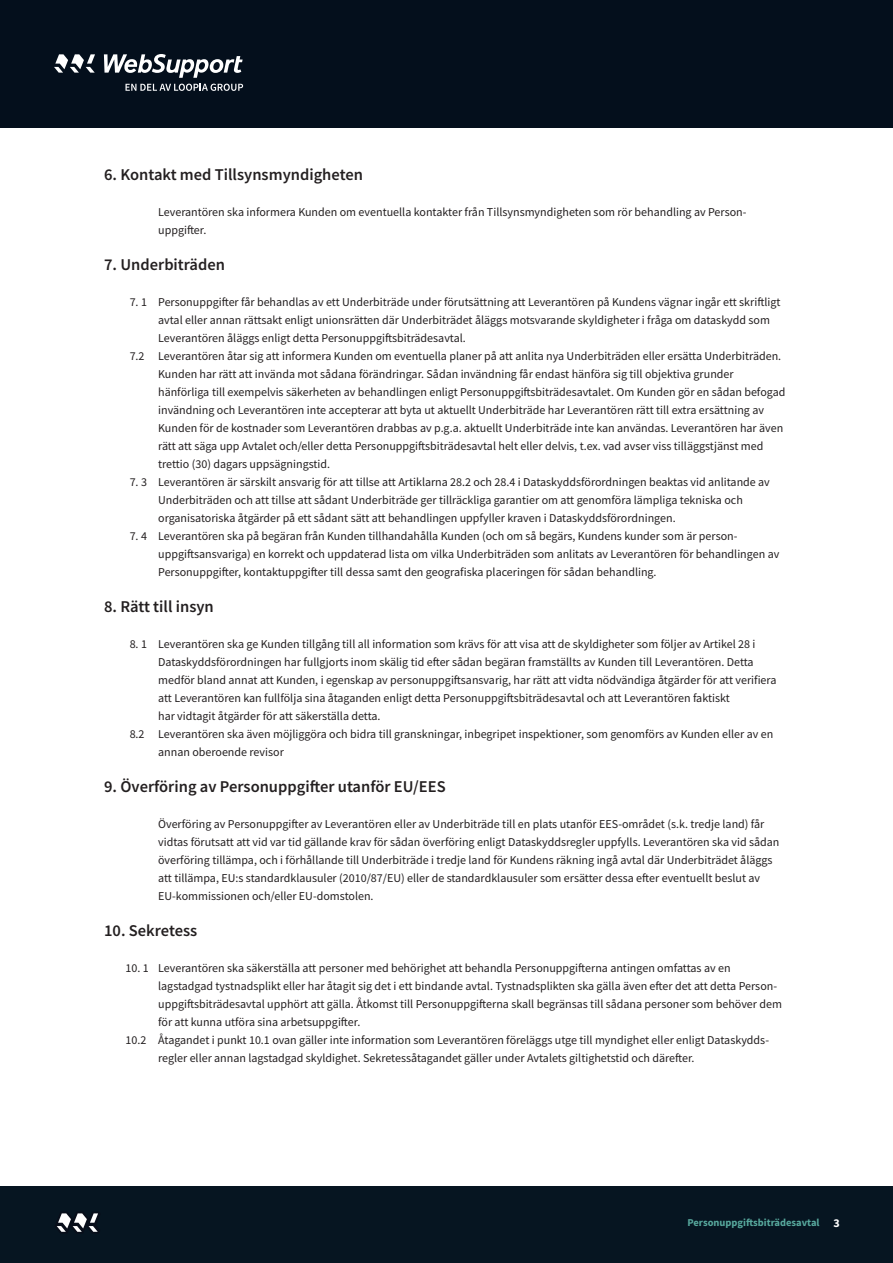
<style>
.page{position:relative;width:893px;height:1263px;background:#fff}
.page>*{position:absolute;margin:0;border:0;box-sizing:border-box;transform-origin:0 0}
.t1{font:600 16.5px "Source Sans Pro";color:#231f20}
.t2{font:12px/18px "Source Sans Pro";color:#231f20}
.t3{font:700 12px "Source Sans Pro";color:#fff}
.t4{font:700 10.5px "Source Sans Pro";color:#57a89d}
</style>
<div class="page">
<div style="left:0;top:0;width:893px;height:128px;background:#040f1c"></div>
<svg style="left:125px;top:84px;width:118px;height:7px"></svg>
<svg style="left:54px;top:54px;width:189px;height:24px"></svg>
<div style="left:0;top:1186px;width:893px;height:77px;background:#061521"></div>
<svg style="left:56px;top:1213px;width:42px;height:19px"></svg>
<p class="t1" style="left:104px;top:164px;width:260px">6. Kontakt med Tillsynsmyndigheten</p>
<p class="t2" style="left:158px;top:203px;width:590px">Leverantören ska informera Kunden om eventuella kontakter från Tillsynsmyndigheten som rör behandling av Person-</p>
<p class="t2" style="left:158px;top:221px;width:50px">uppgifter.</p>
<p class="t1" style="left:104px;top:254px;width:122px">7. Underbiträden</p>
<p class="t2" style="left:158px;top:293px;width:624px;text-indent:-28px">7. 1 Personuppgifter får behandlas av ett Underbiträde under förutsättning att Leverantören på Kundens vägnar ingår ett skriftligt avtal eller annan rättsakt enligt unionsrätten där Underbiträdet åläggs motsvarande skyldigheter i fråga om dataskydd som<br>Leverantören åläggs enligt detta Personuppgiftsbiträdesavtal.</p>
<p class="t2" style="left:158px;top:347px;width:629px;text-indent:-28px">7.2 Leverantören åtar sig att informera Kunden om eventuella planer på att anlita nya Underbiträden eller ersätta Underbiträden.<br>Kunden har rätt att invända mot sådana förändringar. Sådan invändning får endast hänföra sig till objektiva grunder hänförliga till exempelvis säkerheten av behandlingen enligt Personuppgiftsbiträdesavtalet. Om Kunden gör en sådan befogad invändning och Leverantören inte accepterar att byta ut aktuellt Underbiträde har Leverantören rätt till extra ersättning av Kunden för de kostnader som Leverantören drabbas av p.g.a. aktuellt Underbiträde inte kan användas. Leverantören har även rätt att säga upp Avtalet och/eller detta Personuppgiftsbiträdesavtal helt eller delvis, t.ex. vad avser viss tilläggstjänst med trettio (30) dagars uppsägningstid.</p>
<p class="t2" style="left:158px;top:473px;width:613px;text-indent:-28px">7. 3 Leverantören är särskilt ansvarig för att tillse att Artiklarna 28.2 och 28.4 i Dataskyddsförordningen beaktas vid anlitande av<br>Underbiträden och att tillse att sådant Underbiträde ger tillräckliga garantier om att genomföra lämpliga tekniska och organisatoriska åtgärder på ett sådant sätt att behandlingen uppfyller kraven i Dataskyddsförordningen.</p>
<p class="t2" style="left:130px;top:527px;width:609px">7. 4 Leverantören ska på begäran från Kunden tillhandahålla Kunden (och om så begärs, Kundens kunder som är person-</p>
<p class="t2" style="left:158px;top:545px;width:623px">uppgiftsansvariga) en korrekt och uppdaterad lista om vilka Underbiträden som anlitats av Leverantören för behandlingen av<br>Personuppgifter, kontaktuppgifter till dessa samt den geografiska placeringen för sådan behandling.</p>
<p class="t1" style="left:104px;top:596px;width:111px">8. Rätt till insyn</p>
<p class="t2" style="left:158px;top:635px;width:620px;text-indent:-28px">8. 1 Leverantören ska ge Kunden tillgång till all information som krävs för att visa att de skyldigheter som följer av Artikel 28 i Dataskyddsförordningen har fullgjorts inom skälig tid efter sådan begäran framställts av Kunden till Leverantören. Detta medför bland annat att Kunden, i egenskap av personuppgiftsansvarig, har rätt att vidta nödvändiga åtgärder för att verifiera att Leverantören kan fullfölja sina åtaganden enligt detta Personuppgiftsbiträdesavtal och att Leverantören faktiskt<br>har vidtagit åtgärder för att säkerställa detta.</p>
<p class="t2" style="left:158px;top:725px;width:617px;text-indent:-28px">8.2 Leverantören ska även möjliggöra och bidra till granskningar, inbegripet inspektioner, som genomförs av Kunden eller av en annan oberoende revisor</p>
<p class="t1" style="left:104px;top:776px;width:343px">9. Överföring av Personuppgifter utanför EU/EES</p>
<p class="t2" style="left:158px;top:815px;width:623px">Överföring av Personuppgifter av Leverantören eller av Underbiträde till en plats utanför EES-området (s.k. tredje land) får vidtas förutsatt att vid var tid gällande krav för sådan överföring enligt Dataskyddsregler uppfylls. Leverantören ska vid sådan överföring tillämpa, och i förhållande till Underbiträde i tredje land för Kundens räkning ingå avtal där Underbiträdet åläggs att tillämpa, EU:s standardklausuler (2010/87/EU) eller de standardklausuler som ersätter dessa efter eventuellt beslut av EU-kommissionen och/eller EU-domstolen.</p>
<p class="t1" style="left:104px;top:920px;width:95px">10. Sekretess</p>
<p class="t2" style="left:125px;top:959px;width:607px">10. 1 Leverantören ska säkerställa att personer med behörighet att behandla Personuppgifterna antingen omfattas av en</p>
<p class="t2" style="left:158px;top:977px;width:625px">lagstadgad tystnadsplikt eller har åtagit sig det i ett bindande avtal. Tystnadsplikten ska gälla även efter det att detta Person&shy;uppgiftsbiträdesavtal upphört att gälla. Åtkomst till Personuppgifterna skall begränsas till sådana personer som behöver dem för att kunna utföra sina arbetsuppgifter.</p>
<p class="t2" style="left:125px;top:1031px;width:645px">10.2 Åtagandet i punkt 10.1 ovan gäller inte information som Leverantören föreläggs utge till myndighet eller enligt Dataskydds-</p>
<p class="t2" style="left:158px;top:1049px;width:538px">regler eller annan lagstadgad skyldighet. Sekretessåtagandet gäller under Avtalets giltighetstid och därefter.</p>
<p class="t4" style="left:687px;top:1215px;width:134px">Personuppgiftsbiträdesavtal</p>
<p class="t3" style="left:833px;top:1215px;width:8px">3</p>
</div>
